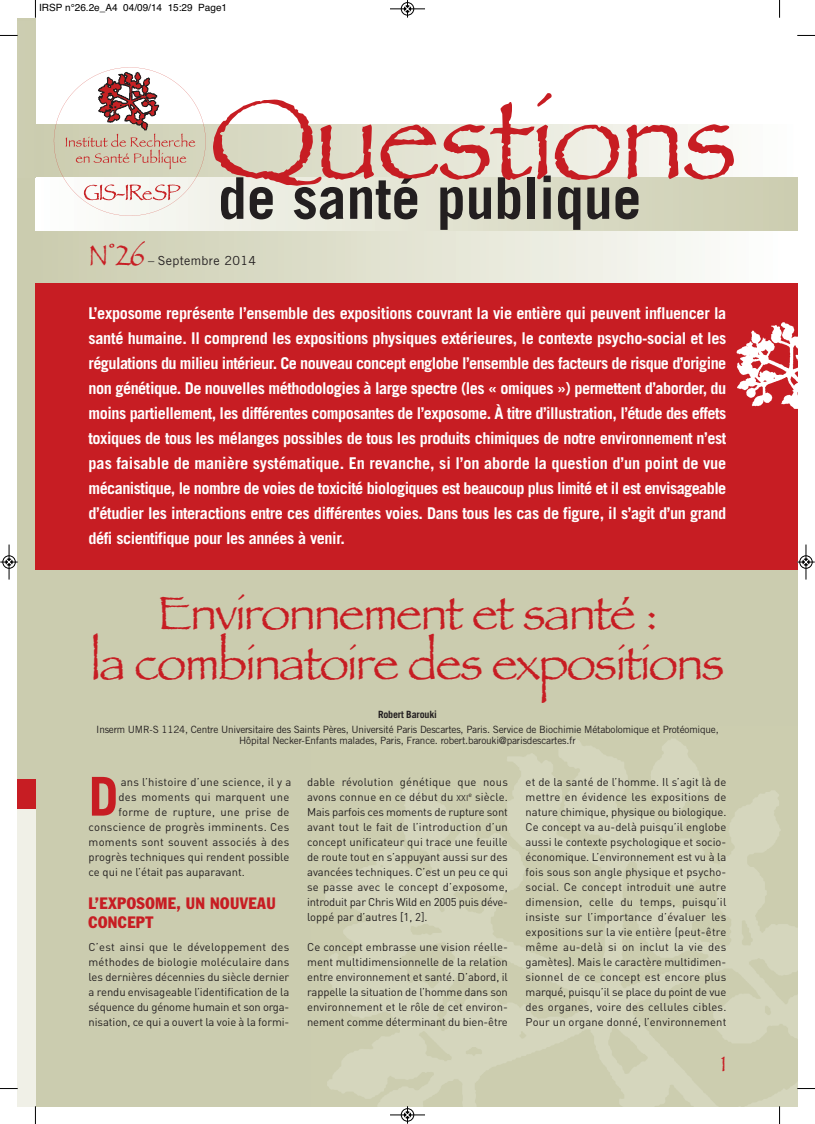
<style>
.page{position:relative;width:815px;height:1124px;background:#fff}
.page>*{position:absolute;margin:0;border:0;box-sizing:border-box;transform-origin:0 0}
.t1{font:118.75px "Papyrus";letter-spacing:-.025em;color:#c71d23}
.t2{font:700 57.5px "Trade Gothic LT Std";color:#231f20}
.t3{font:700 53.62px "Trade Gothic LT Std";color:#c71d23}
.t4{font:48.75px/50px "Papyrus";letter-spacing:-.035em;color:#c71d23;text-align:center}
.t5{font:30px "Papyrus";color:#c71d23}
.t6{font:22.5px "Papyrus";color:#c71d23}
.t7{font:700 16.25px/25px "Trade Gothic LT Std";letter-spacing:-.03em;color:#fff;text-align:justify}
.t8{font:condensed 16.25px/18.8px "Franklin Gothic Std";letter-spacing:.025em;color:#c71d23}
.t9{font:12.5px "Trade Gothic LT Std";letter-spacing:.03em;color:#231f20}
.t10{font:11.25px/15px "DIN";letter-spacing:.005em;color:#231f20;text-align:justify}
.t11{font:10px/11.2px "Trade Gothic LT Std";letter-spacing:-.02em;color:#231f20;text-align:center}
.t12{font:10px "Helvetica";color:#000}
.t13{font:700 10px "Trade Gothic LT Std";letter-spacing:-.015em;color:#231f20}
.s1{font-size:8.5px}
</style>
<div class="page">
<div style="left:18px;top:18px;width:17px;height:1088px;background:#cbccaf"></div>
<div style="left:35px;top:283px;width:762px;height:823px;background:#cbccaf"></div>
<img style="left:325px;top:739px;width:472px;height:367px">
<svg style="left:35px;top:124px;width:680px;height:53px"></svg>
<div style="left:35px;top:230px;width:745px;height:53px;background:linear-gradient(to right,#cacbad,#fdfdfb)"></div>
<div style="left:35px;top:177px;width:762px;height:53px;background:linear-gradient(to right,#fdfefc,#cbccae)"></div>
<div style="left:35px;top:283px;width:762px;height:287px;background:#c71d23"></div>
<img style="left:736px;top:322px;width:61px;height:87px">
<svg style="left:54px;top:67px;width:152px;height:149px"></svg>
<div style="left:18px;top:794px;width:17px;height:312px;background:#f0f0e7"></div>
<div style="left:18px;top:779px;width:17px;height:30px;background:#c71d23"></div>
<svg style="left:35px;top:0;width:1px;height:18px"></svg>
<svg style="left:0;top:35px;width:18px;height:1px"></svg>
<svg style="left:779px;top:0;width:1px;height:18px"></svg>
<svg style="left:797px;top:35px;width:18px;height:1px"></svg>
<svg style="left:35px;top:1106px;width:1px;height:17px"></svg>
<svg style="left:0;top:1087px;width:18px;height:2px"></svg>
<svg style="left:779px;top:1106px;width:1px;height:17px"></svg>
<svg style="left:797px;top:1087px;width:18px;height:2px"></svg>
<div style="left:401px;top:2px;width:13px;height:14px;border:1px solid #fff;border-radius:50%"></div>
<hr style="left:390px;top:9px;width:35px;height:1px;background:#000">
<div style="left:401px;top:2px;width:13px;height:13px;border:1px solid #000;border-radius:50%"></div>
<svg style="left:404px;top:0;width:7px;height:18px"></svg>
<hr style="left:390px;top:1114px;width:35px;height:1px;background:#000">
<div style="left:401px;top:1108px;width:13px;height:13px;border:1px solid #000;border-radius:50%"></div>
<svg style="left:404px;top:1105px;width:7px;height:18px"></svg>
<div style="left:2px;top:555px;width:14px;height:13px;border:1px solid #fff;border-radius:50%"></div>
<hr style="left:9px;top:544px;width:1px;height:35px;background:#000">
<div style="left:3px;top:555px;width:12px;height:13px;border:1px solid #000;border-radius:50%"></div>
<svg style="left:0;top:558px;width:18px;height:7px"></svg>
<div style="left:799px;top:555px;width:14px;height:13px;border:1px solid #fff;border-radius:50%"></div>
<hr style="left:806px;top:544px;width:1px;height:35px;background:#000">
<div style="left:800px;top:555px;width:12px;height:13px;border:1px solid #000;border-radius:50%"></div>
<svg style="left:797px;top:558px;width:18px;height:7px"></svg>
<p class="t12" style="left:39px;top:2px;width:190px">IRSP n°26.2e_A4 04/09/14 15:29 Page1</p>
<h1 class="t1" style="left:209px;top:67px;width:530px">Questions</h1>
<h2 class="t2" style="left:218px;top:177px;width:425px">de santé publique</h2>
<h3 class="t5" style="left:89px;top:237px;width:59px">N°26</h3>
<p class="t9" style="left:148px;top:256px;width:110px">– Septembre 2014</p>
<p class="t7" style="left:89px;top:302px;width:639px">L’exposome représente l’ensemble des expositions couvrant la vie entière qui peuvent influencer la santé humaine. Il comprend les expositions physiques extérieures, le contexte psycho-social et les régulations du milieu intérieur. Ce nouveau concept englobe l’ensemble des facteurs de risque d’origine non génétique. De nouvelles méthodologies à large spectre (les « omiques ») permettent d’aborder, du moins partiellement, les différentes composantes de l’exposome. À titre d’illustration, l’étude des effets toxiques de tous les mélanges possibles de tous les produits chimiques de notre environnement n’est pas faisable de manière systématique. En revanche, si l’on aborde la question d’un point de vue mécanistique, le nombre de voies de toxicité biologiques est beaucoup plus limité et il est envisageable d’étudier les interactions entre ces différentes voies. Dans tous les cas de figure, il s’agit d’un grand défi scientifique pour les années à venir.</p>
<h3 class="t4" style="left:90px;top:586px;width:636px">Environnement et santé :<br>la combinatoire des expositions</h3>
<p class="t13" style="left:378px;top:710px;width:60px">Robert Barouki</p>
<p class="t11" style="left:96px;top:724px;width:624px">Inserm UMR-S 1124, Centre Universitaire des Saints Pères, Université Paris Descartes, Paris. Service de Biochimie Métabolomique et Protéomique,<br>Hôpital Necker-Enfants malades, Paris, France. robert.barouki@parisdescartes.fr</p>
<h3 class="t3" style="left:89px;top:776px;width:31px">D</h3>
<p class="t10" style="left:121px;top:774px;width:172px">ans l’histoire d’une science, il y a</p>
<p class="t10" style="left:119px;top:789px;width:172px">des moments qui marquent une</p>
<p class="t10" style="left:119px;top:804px;width:172px">forme de rupture, une prise de</p>
<p class="t10" style="left:89px;top:819px;width:202px">conscience de progrès imminents. Ces</p>
<p class="t10" style="left:89px;top:834px;width:202px">moments sont souvent associés à des</p>
<p class="t10" style="left:89px;top:849px;width:202px">progrès techniques qui rendent possible</p>
<p class="t10" style="left:89px;top:864px;width:158px">ce qui ne l’était pas auparavant.</p>
<h3 class="t8" style="left:89px;top:895px;width:189px">L’EXPOSOME, UN NOUVEAU<br>CONCEPT</h3>
<p class="t10" style="left:89px;top:939px;width:202px">C’est ainsi que le développement des méthodes de biologie moléculaire dans les dernières décennies du siècle dernier a rendu envisageable l’identification de la séquence du génome humain et son orga&shy;nisation, ce qui a ouvert la voie à la formi-</p>
<p class="t10" style="left:307px;top:774px;width:202px">dable révolution génétique que nous avons connue en ce début du <span class="s1">XXI</span><sup>e</sup> siècle.<br>Mais parfois ces moments de rupture sont avant tout le fait de l’introduction d’un concept unificateur qui trace une feuille de route tout en s’appuyant aussi sur des avancées techniques. C’est un peu ce qui se passe avec le concept d’exposome, introduit par Chris Wild en 2005 puis déve&shy;loppé par d’autres [1, 2].</p>
<p class="t10" style="left:307px;top:939px;width:202px">Ce concept embrasse une vision réelle&shy;ment multidimensionnelle de la relation entre environnement et santé. D’abord, il rappelle la situation de l’homme dans son environnement et le rôle de cet environ&shy;nement comme déterminant du bien-être</p>
<p class="t10" style="left:526px;top:774px;width:202px">et de la santé de l’homme. Il s’agit là de mettre en évidence les expositions de nature chimique, physique ou biologique.<br>Ce concept va au-delà puisqu’il englobe aussi le contexte psychologique et socio&shy;économique. L’environnement est vu à la fois sous son angle physique et psycho&shy;social. Ce concept introduit une autre dimension, celle du temps, puisqu’il insiste sur l’importance d’évaluer les expositions sur la vie entière (peut-être même au-delà si on inclut la vie des gamètes). Mais le caractère multidimen&shy;sionnel de ce concept est encore plus marqué, puisqu’il se place du point de vue des organes, voire des cellules cibles.<br>Pour un organe donné, l’environnement</p>
<h3 class="t6" style="left:721px;top:1049px;width:7px">1</h3>
</div>
